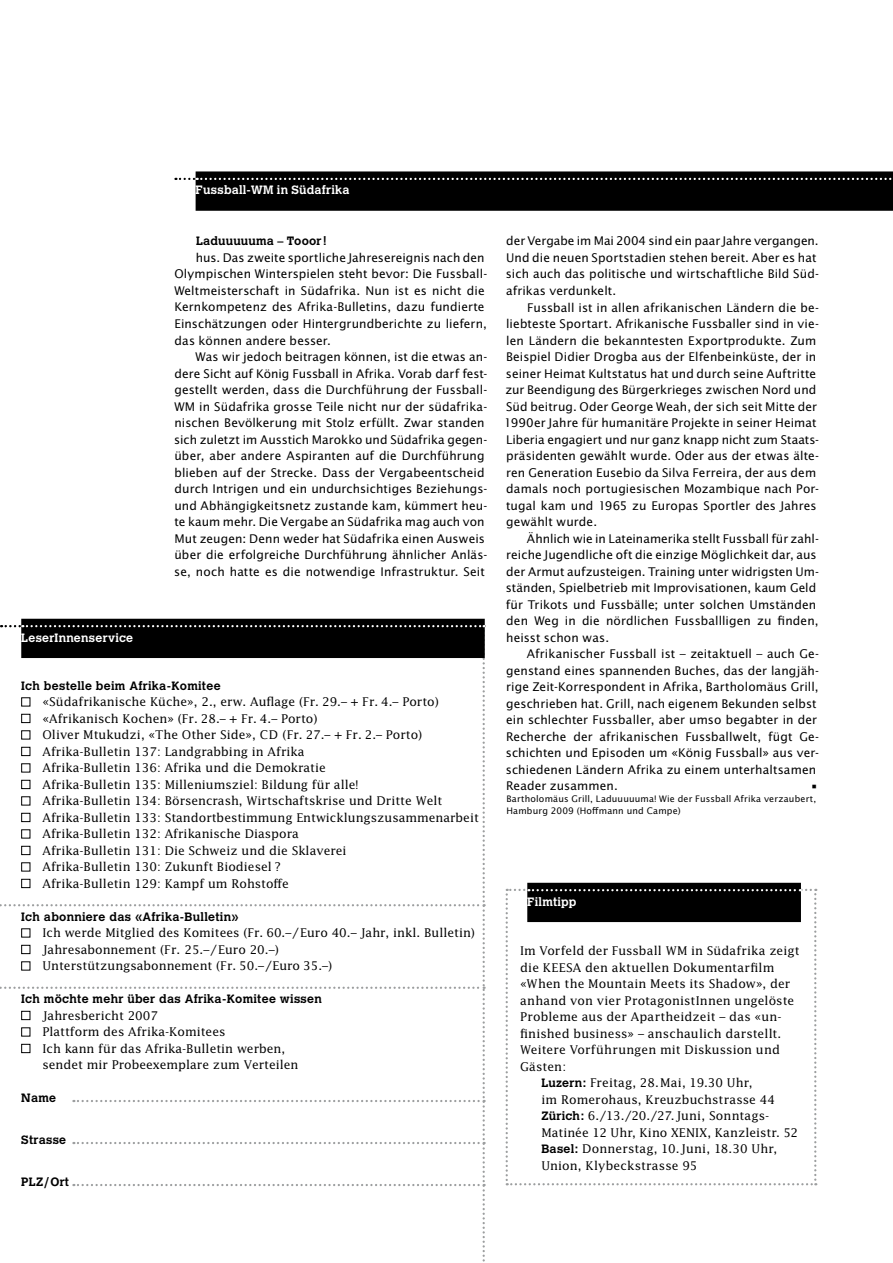
<style>
.page{position:relative;width:893px;height:1263px;background:#fff}
.page>*{position:absolute;margin:0;border:0;box-sizing:border-box;transform-origin:0 0}
.t1{font:12px/16.5px "Lucida Sans";letter-spacing:.005em;color:#000}
.t2{font:12px/16.5px "Lucida";color:#000}
.t3{font:700 12px "Calvert";letter-spacing:.025em;color:#000}
.t4{font:700 12px "Calvert";letter-spacing:.02em;color:#fff}
.t5{font:9px/12px "Lucida Sans";letter-spacing:.02em;color:#000}
.s1{font-family:"Calvert";font-weight:700}
</style>
<div class="page">
<div style="left:21px;top:619px;width:464px;height:39px;background:#000"></div>
<svg style="left:0;top:625px;width:485px;height:637px"></svg>
<div style="left:196px;top:171px;width:697px;height:40px;background:#000"></div>
<svg style="left:175px;top:178px;width:717px;height:2px"></svg>
<div style="left:527px;top:883px;width:274px;height:39px;background:#000"></div>
<svg style="left:506px;top:889px;width:310px;height:296px"></svg>
<p class="t4" style="left:196px;top:182px;width:156px">Fussball-WM in Südafrika</p>
<p class="t4" style="left:21px;top:630px;width:114px">LeserInnenservice</p>
<p class="t3" style="left:196px;top:234px;width:132px">Laduuuuuma – Tooor !</p>
<p class="t1" style="left:174px;top:249px;width:314px;text-indent:21px">hus. Das zweite sportliche Jahresereignis nach den Olympischen Winterspielen steht bevor: Die Fussball-Weltmeisterschaft in Südafrika. Nun ist es nicht die Kernkompetenz des Afrika-Bulletins, dazu fundierte Einschätzungen oder Hintergrundberichte zu liefern, das können andere besser.</p>
<p class="t1" style="left:174px;top:348px;width:315px;text-indent:21px">Was wir jedoch beitragen können, ist die etwas an&shy;dere Sicht auf König Fussball in Afrika. Vorab darf fest&shy;gestellt werden, dass die Durchführung der Fussball-WM in Südafrika grosse Teile nicht nur der südafrika&shy;nischen Bevölkerung mit Stolz erfüllt. Zwar standen sich zuletzt im Ausstich Marokko und Südafrika gegen&shy;über, aber andere Aspiranten auf die Durchführung blieben auf der Strecke. Dass der Vergabeentscheid durch Intrigen und ein undurchsichtiges Beziehungs&shy;und Abhängigkeitsnetz zustande kam, kümmert heu&shy;te kaum mehr. Die Vergabe an Südafrika mag auch von Mut zeugen: Denn weder hat Südafrika einen Ausweis über die erfolgreiche Durchführung ähnlicher Anläs&shy;se, noch hatte es die notwendige Infrastruktur. Seit</p>
<p class="t3" style="left:21px;top:678px;width:201px">Ich bestelle beim Afrika-Komitee</p>
<p class="t2" style="left:43px;top:693px;width:438px">«Südafrikanische Küche», 2., erw. Auflage (Fr. 29.– + Fr. 4.– Porto) «Afrikanisch Kochen» (Fr. 28.– + Fr. 4.– Porto)<br>Oliver Mtukudzi, «The Other Side», CD (Fr. 27.– + Fr. 2.– Porto)<br>Afrika-Bulletin 137: Landgrabbing in Afrika<br>Afrika-Bulletin 136: Afrika und die Demokratie<br>Afrika-Bulletin 135: Milleniumsziel: Bildung für alle!<br>Afrika-Bulletin 134: Börsencrash, Wirtschaftskrise und Dritte Welt Afrika-Bulletin 133: Standortbestimmung Entwicklungszusammenarbeit Afrika-Bulletin 132: Afrikanische Diaspora<br>Afrika-Bulletin 131: Die Schweiz und die Sklaverei<br>Afrika-Bulletin 130: Zukunft Biodiesel ?<br>Afrika-Bulletin 129: Kampf um Rohstoffe</p>
<p class="t3" style="left:21px;top:909px;width:219px">Ich abonniere das «Afrika-Bulletin»</p>
<p class="t2" style="left:43px;top:924px;width:434px">Ich werde Mitglied des Komitees (Fr. 60.–/Euro 40.– Jahr, inkl. Bulletin)<br>Jahresabonnement (Fr. 25.–/Euro 20.–)<br>Unterstützungsabonnement (Fr. 50.–/Euro 35.–)</p>
<p class="t3" style="left:21px;top:991px;width:302px">Ich möchte mehr über das Afrika-Komitee wissen</p>
<p class="t2" style="left:43px;top:1007px;width:257px">Jahresbericht 2007<br>Plattform des Afrika-Komitees<br>Ich kann für das Afrika-Bulletin werben, sendet mir Probeexemplare zum Verteilen</p>
<p class="t3" style="left:21px;top:1090px;width:37px">Name</p>
<p class="t3" style="left:21px;top:1132px;width:47px">Strasse</p>
<p class="t3" style="left:21px;top:1174px;width:49px">PLZ/Ort</p>
<p class="t1" style="left:506px;top:233px;width:315px">der Vergabe im Mai 2004 sind ein paar Jahre vergangen.<br>Und die neuen Sportstadien stehen bereit. Aber es hat sich auch das politische und wirtschaftliche Bild Süd&shy;afrikas verdunkelt.</p>
<p class="t1" style="left:504px;top:299px;width:316px;text-indent:23px">Fussball ist in allen afrikanischen Ländern die be&shy;liebteste Sportart. Afrikanische Fussballer sind in vie&shy;len Ländern die bekanntesten Exportprodukte. Zum Beispiel Didier Drogba aus der Elfenbeinküste, der in seiner Heimat Kultstatus hat und durch seine Auftritte zur Beendigung des Bürgerkrieges zwischen Nord und Süd beitrug. Oder George Weah, der sich seit Mitte der 1990er Jahre für humanitäre Projekte in seiner Heimat Liberia engagiert und nur ganz knapp nicht zum Staats&shy;präsidenten gewählt wurde. Oder aus der etwas älte&shy;ren Generation Eusebio da Silva Ferreira, der aus dem damals noch portugiesischen Mozambique nach Por&shy;tugal kam und 1965 zu Europas Sportler des Jahres gewählt wurde.</p>
<p class="t1" style="left:506px;top:530px;width:315px;text-indent:21px">Ähnlich wie in Lateinamerika stellt Fussball für zahl&shy;reiche Jugendliche oft die einzige Möglichkeit dar, aus der Armut aufzusteigen. Training unter widrigsten Um&shy;ständen, Spielbetrieb mit Improvisationen, kaum Geld für Trikots und Fussbälle; unter solchen Umständen den Weg in die nördlichen Fussballligen zu finden, heisst schon was.</p>
<p class="t1" style="left:506px;top:645px;width:315px;text-indent:21px">Afrikanischer Fussball ist – zeitaktuell – auch Ge&shy;genstand eines spannenden Buches, das der langjäh&shy;rige Zeit-Korrespondent in Afrika, Bartholomäus Grill, geschrieben hat. Grill, nach eigenem Bekunden selbst ein schlechter Fussballer, aber umso begabter in der Recherche der afrikanischen Fussballwelt, fügt Ge&shy;schichten und Episoden um «König Fussball» aus ver&shy;schiedenen Ländern Afrika zu einem unterhaltsamen Reader zusammen.</p>
<p class="t1" style="left:811px;top:777px;width:9px">•</p>
<p class="t5" style="left:506px;top:792px;width:311px">Bartholomäus Grill, Laduuuuuma! Wie der Fussball Afrika verzaubert,<br>Hamburg 2009 (Hoffmann und Campe)</p>
<p class="t4" style="left:527px;top:894px;width:51px">Filmtipp</p>
<p class="t2" style="left:520px;top:942px;width:281px">Im Vorfeld der Fussball WM in Südafrika zeigt</p>
<p class="t2" style="left:520px;top:959px;width:256px">die KEESA den aktuellen Dokumentarfilm</p>
<p class="t2" style="left:520px;top:975px;width:272px">«When the Mountain Meets its Shadow», der</p>
<p class="t2" style="left:520px;top:992px;width:276px">anhand von vier ProtagonistInnen ungelöste</p>
<p class="t2" style="left:520px;top:1008px;width:263px">Probleme aus der Apartheidzeit – das «un-</p>
<p class="t2" style="left:520px;top:1025px;width:263px">finished business» – anschaulich darstellt.</p>
<p class="t2" style="left:520px;top:1041px;width:261px">Weitere Vorführungen mit Diskussion und</p>
<p class="t2" style="left:520px;top:1058px;width:48px">Gästen:</p>
<p class="t2" style="left:541px;top:1074px;width:213px"><span class="s1">Luzern:</span> Freitag, 28.Mai, 19.30 Uhr,</p>
<p class="t2" style="left:541px;top:1091px;width:235px">im Romerohaus, Kreuzbuchstrasse 44</p>
<p class="t2" style="left:541px;top:1107px;width:230px"><span class="s1">Zürich:</span> 6./13./20./27. Juni, Sonntags-</p>
<p class="t2" style="left:541px;top:1124px;width:258px">Matinée 12 Uhr, Kino XENIX, Kanzleistr. 52</p>
<p class="t2" style="left:541px;top:1140px;width:237px"><span class="s1">Basel:</span> Donnerstag, 10. Juni, 18.30 Uhr,</p>
<p class="t2" style="left:541px;top:1157px;width:157px">Union, Klybeckstrasse 95</p>
</div>
